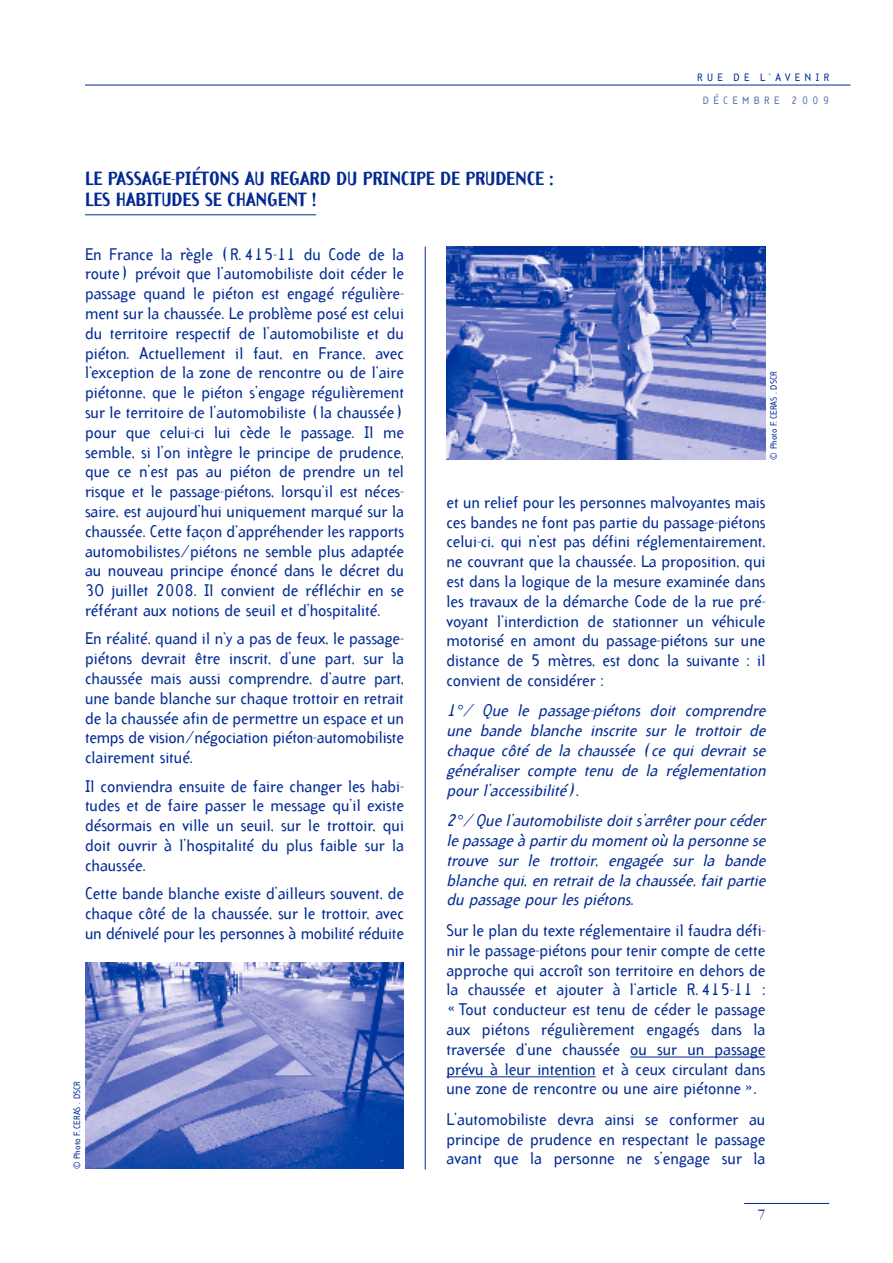
<style>
.page{position:relative;width:893px;height:1263px;background:#fff}
.page>*{position:absolute;margin:0;border:0;box-sizing:border-box;transform-origin:0 0}
.t1{font:700 18.75px/21px "Arbitrary";letter-spacing:-.01em;color:#002994}
.t2{font:16.5px/19.8px "Arbitrary";color:#002994;text-align:justify}
.t3{font:italic 16.5px/19.8px "Arbitrary";color:#002994;text-align:justify}
.t4{font:300 15px "Garamond";color:#002994}
.t5{font:10.5px "Arbitrary";letter-spacing:.425em;color:#002994}
.t6{font:10.5px "Arbitrary";letter-spacing:.425em;color:#5a6eb3}
.t7{font:9px "Arbitrary";color:#002994}
.s1{font-family:"Times"}
.s2{font-style:italic}
</style>
<div class="page">
<hr style="left:630px;top:1057px;width:135px;height:1px;background:#002994">
<hr style="left:446px;top:1076px;width:150px;height:1px;background:#002994">
<hr style="left:85px;top:85px;width:765px;height:1px;background:#002994">
<hr style="left:744px;top:1203px;width:85px;height:1px;background:#002994">
<hr style="left:425px;top:247px;width:1px;height:922px;background:#002994">
<hr style="left:85px;top:215px;width:231px;height:1px;background:#002994">
<img style="left:446px;top:247px;width:319px;height:212px">
<img style="left:85px;top:962px;width:319px;height:206px">
<p class="t1" style="left:85px;top:170px;width:470px">LE PASSAGE-PIÉTONS AU REGARD DU PRINCIPE DE PRUDENCE :<br>LES HABITUDES SE CHANGENT !</p>
<p class="t5" style="left:697px;top:73px;width:133px">RUE DE L’AVENIR</p>
<p class="t6" style="left:703px;top:96px;width:128px">DÉCEMBRE 2009</p>
<p class="t2" style="left:85px;top:246px;width:321px">En France la règle (R. 415-11 du Code de la route) prévoit que l'automobiliste doit céder le passage quand le piéton est engagé régulière&shy;ment sur la chaussée. Le problème posé est celui du territoire respectif de l'automobiliste et du piéton. Actuellement il faut, en France, avec l’exception de la zone de rencontre ou de l’aire piétonne, que le piéton s'engage régulièrement sur le territoire de l'automobiliste (la chaussée) pour que celui-ci lui cède le passage. Il me semble, si l'on intègre le principe de prudence, que ce n'est pas au piéton de prendre un tel risque et le passage-piétons, lorsqu’il est néces - saire, est aujourd'hui uniquement marqué sur la chaussée. Cette façon d’appréhender les rapports automobilistes/piétons ne semble plus adaptée au nouveau principe énoncé dans le décret du 3O juillet 2008. Il convient de réfléchir en se référant aux notions de seuil et d'hospitalité.</p>
<p class="t2" style="left:85px;top:630px;width:320px">En réalité, quand il n’y a pas de feux, le passage&shy;piétons devrait être inscrit, d'une part, sur la chaussée mais aussi comprendre, d’autre part, une bande blanche sur chaque trottoir en retrait de la chaussée afin de permettre un espace et un temps de vision/négociation piéton-automobiliste clairement situé.</p>
<p class="t2" style="left:85px;top:777px;width:321px">Il conviendra ensuite de faire changer les habi&shy;tudes et de faire passer le message qu'il existe désormais en ville un seuil, sur le trottoir, qui doit ouvrir à l'hospitalité du plus faible sur la chaussée.</p>
<p class="t2" style="left:85px;top:885px;width:320px">Cette bande blanche existe d'ailleurs souvent, de chaque côté de la chaussée, sur le trottoir, avec un dénivelé pour les personnes à mobilité réduite</p>
<p class="t7" style="left:74px;top:1169px;width:90px;rotate:-90deg">© Photo F. CERAS . DSCR</p>
<p class="t7" style="left:770px;top:460px;width:90px;rotate:-90deg">© Photo F. CERAS . DSCR</p>
<p class="t2" style="left:446px;top:494px;width:321px">et un relief pour les personnes malvoyantes mais ces bandes ne font pas partie du passage-piétons celui-ci, qui n’est pas défini réglementairement, ne couvrant que la chaussée. La proposition, qui est dans la logique de la mesure examinée dans les travaux de la démarche Code de la rue pré&shy;voyant l’interdiction de stationner un véhicule motorisé en amont du passage-piétons sur une distance de 5 mètres, est donc la suivante : il convient de considérer :</p>
<p class="t3" style="left:446px;top:702px;width:324px">1<span class="s1">°</span> / Que le passage-piétons doit comprendre une bande blanche inscrite sur le trottoir de chaque côté de la chaussée (ce qui devrait se généra liser compte tenu de la réglementation pour l'accessibilité ).</p>
<p class="t3" style="left:446px;top:812px;width:324px">2<span class="s1">°</span> / Que l'automobiliste doits'arrêterpourcéder le passage à partirdu momentoù la personne se trouve sur le trottoir, engagée sur la bande blanche qui, en retrait de la chaussée, fait partie du passage pour les piétons.</p>
<p class="t2" style="left:446px;top:922px;width:321px">Sur le plan du texte réglementaire il faudra défi&shy;nir le passage-piétons pour tenir compte de cette approche qui accroît son territoire en dehors de la chaussée et ajouter à l’article R. 415-11 : « Tout conducteur est tenu de céder le passage aux piétons régulièrement engagés dans la traversée d’une chaussée ou sur un passage prévu à leur intention et à ceux circulant dans une zone de rencontre ou une aire piétonne »<span class="s2">.</span></p>
<p class="t2" style="left:446px;top:1111px;width:320px">L'automobiliste devra ainsi se conformer au principe de prudence en respectant le passage avant que la personne ne s'engage sur la</p>
<p class="t4" style="left:758px;top:1208px;width:9px">7</p>
</div>
